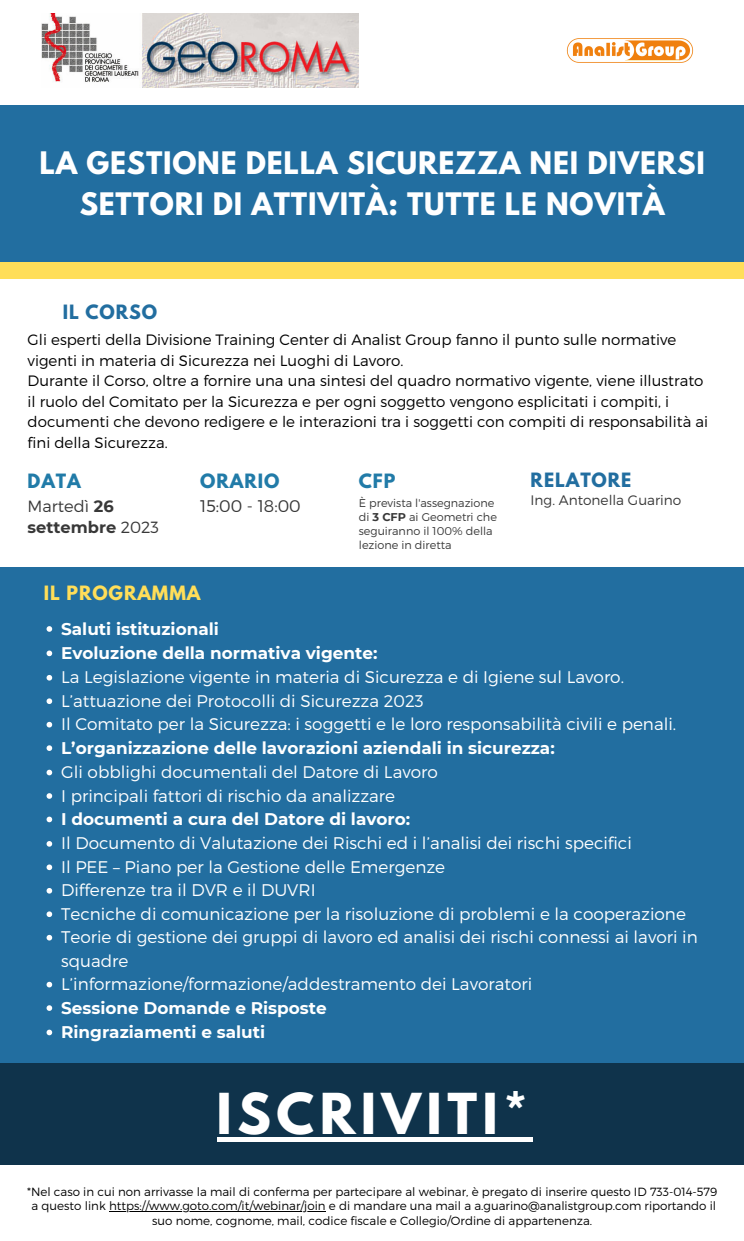
<style>
.page{position:relative;width:744px;height:1241px;background:#fff}
.page>*{position:absolute;margin:0;border:0;box-sizing:border-box;transform-origin:0 0}
.t1{font:700 49.94px "League Spartan";letter-spacing:.11em;color:#fff}
.t2{font:700 27.44px "League Spartan";letter-spacing:.03em;color:#fff}
.t3{font:700 17.5px "League Spartan";letter-spacing:.05em;color:#226ea0}
.t4{font:700 17.5px "League Spartan";letter-spacing:.05em;color:#217ba8}
.t5{font:700 17.5px "League Spartan";letter-spacing:.05em;color:#ffde59}
.t6{font:300 16.88px/23.4px "Montserrat";color:#fff}
.t7{font:700 16.88px "Montserrat";color:#fff}
.t8{font:300 16.88px "Montserrat";color:#383838}
.t9{font:300 16.25px/20.6px "Montserrat";color:#383838}
.t10{font:300 15px/20.6px "Montserrat";color:#000}
.t11{font:300 13.75px "Montserrat";color:#383838}
.t12{font:300 11.81px/14.5px "Montserrat";color:#000;text-align:center}
.t13{font:300 11.25px/13.9px "Montserrat";color:#383838}
.s1{font-weight:700}
</style>
<div class="page">
<div style="left:0;top:105px;width:744px;height:157px;background:#226ea0"></div>
<div style="left:1px;top:262px;width:743px;height:16px;background:#ffde59"></div>
<div style="left:0;top:568px;width:744px;height:508px;background:#226ea0"></div>
<img style="left:566px;top:38px;width:128px;height:25px">
<div style="left:0;top:1063px;width:744px;height:102px;background:#0f334b"></div>
<img style="left:42px;top:13px;width:317px;height:74px">
<svg style="left:47px;top:626px;width:5px;height:5px"></svg>
<svg style="left:47px;top:650px;width:5px;height:6px"></svg>
<svg style="left:47px;top:675px;width:5px;height:5px"></svg>
<svg style="left:47px;top:698px;width:5px;height:6px"></svg>
<svg style="left:47px;top:721px;width:5px;height:6px"></svg>
<svg style="left:47px;top:745px;width:5px;height:6px"></svg>
<svg style="left:47px;top:769px;width:5px;height:6px"></svg>
<svg style="left:47px;top:793px;width:5px;height:5px"></svg>
<svg style="left:47px;top:816px;width:5px;height:6px"></svg>
<svg style="left:47px;top:841px;width:5px;height:5px"></svg>
<svg style="left:47px;top:864px;width:5px;height:6px"></svg>
<svg style="left:47px;top:888px;width:5px;height:5px"></svg>
<svg style="left:47px;top:911px;width:5px;height:6px"></svg>
<svg style="left:47px;top:934px;width:5px;height:6px"></svg>
<svg style="left:47px;top:981px;width:5px;height:6px"></svg>
<svg style="left:47px;top:1005px;width:5px;height:5px"></svg>
<svg style="left:47px;top:1029px;width:5px;height:6px"></svg>
<hr style="left:217px;top:1137px;width:286px;height:4px;background:#fff">
<hr style="left:503px;top:1137px;width:30px;height:4px;background:#fff">
<hr style="left:109px;top:1211px;width:217px;height:1px;background:#000">
<p class="t2" style="left:40px;top:149px;width:667px">LA GESTIONE DELLA SICUREZZA NEI DIVERSI</p>
<p class="t2" style="left:80px;top:190px;width:587px">SETTORI DI ATTIVITÀ: TUTTE LE NOVITÀ</p>
<p class="t3" style="left:63px;top:303px;width:96px">IL CORSO</p>
<p class="t10" style="left:28px;top:328px;width:650px">Gli esperti della Divisione Training Center di Analist Group fanno il punto sulle normative vigenti in materia di Sicurezza nei Luoghi di Lavoro.</p>
<p class="t10" style="left:28px;top:370px;width:682px">Durante il Corso, oltre a fornire una una sintesi del quadro normativo vigente, viene illustrato il ruolo del Comitato per la Sicurezza e per ogni soggetto vengono esplicitati i compiti, i documenti che devono redigere e le interazioni tra i soggetti con compiti di responsabilità ai fini della Sicurezza.</p>
<p class="t4" style="left:28px;top:472px;width:55px">DATA</p>
<p class="t4" style="left:200px;top:472px;width:81px">ORARIO</p>
<p class="t9" style="left:28px;top:495px;width:133px">Martedì <span class="s1">26 settembre</span> 2023</p>
<p class="t8" style="left:200px;top:495px;width:102px">15:00 - 18:00</p>
<p class="t4" style="left:359px;top:472px;width:38px">CFP</p>
<p class="t13" style="left:359px;top:495px;width:140px">È prevista l'assegnazione di <span class="s1">3 CFP</span> ai Geometri che seguiranno il 100% della lezione in diretta</p>
<p class="t3" style="left:531px;top:471px;width:102px">RELATORE</p>
<p class="t11" style="left:531px;top:491px;width:152px">Ing. Antonella Guarino</p>
<p class="t5" style="left:44px;top:584px;width:158px">IL PROGRAMMA</p>
<p class="t7" style="left:61px;top:618px;width:159px">Saluti istituzionali</p>
<p class="t7" style="left:61px;top:642px;width:318px">Evoluzione della normativa vigente:</p>
<p class="t6" style="left:61px;top:664px;width:564px">La Legislazione vigente in materia di Sicurezza e di Igiene sul Lavoro.</p>
<p class="t6" style="left:61px;top:688px;width:364px">L’attuazione dei Protocolli di Sicurezza 2023</p>
<p class="t6" style="left:61px;top:711px;width:617px">Il Comitato per la Sicurezza: i soggetti e le loro responsabilità civili e penali.</p>
<p class="t7" style="left:61px;top:737px;width:495px">L’organizzazione delle lavorazioni aziendali in sicurezza:</p>
<p class="t6" style="left:61px;top:759px;width:378px">Gli obblighi documentali del Datore di Lavoro</p>
<p class="t6" style="left:61px;top:783px;width:335px">I principali fattori di rischio da analizzare</p>
<p class="t7" style="left:61px;top:808px;width:351px">I documenti a cura del Datore di lavoro:</p>
<p class="t6" style="left:61px;top:830px;width:572px">Il Documento di Valutazione dei Rischi ed i l’analisi dei rischi specifici</p>
<p class="t6" style="left:61px;top:854px;width:386px">Il PEE – Piano per la Gestione delle Emergenze</p>
<p class="t6" style="left:61px;top:877px;width:256px">Differenze tra il DVR e il DUVRI</p>
<p class="t6" style="left:61px;top:901px;width:626px">Tecniche di comunicazione per la risoluzione di problemi e la cooperazione</p>
<p class="t6" style="left:61px;top:924px;width:638px">Teorie di gestione dei gruppi di lavoro ed analisi dei rischi connessi ai lavori in squadre</p>
<p class="t6" style="left:61px;top:971px;width:473px">L’informazione/formazione/addestramento dei Lavoratori</p>
<p class="t7" style="left:61px;top:997px;width:267px">Sessione Domande e Risposte</p>
<p class="t7" style="left:61px;top:1021px;width:206px">Ringraziamenti e saluti</p>
<p class="t1" style="left:217px;top:1089px;width:313px">ISCRIVITI*</p>
<p class="t12" style="left:27px;top:1183px;width:692px">*Nel caso in cui non arrivasse la mail di conferma per partecipare al webinar, è pregato di inserire questo ID 733-014-579</p>
<p class="t12" style="left:32px;top:1198px;width:686px">a questo link https://www.goto.com/it/webinar/join e di mandare una mail a a.guarino@analistgroup.com riportando il suo nome, cognome, mail, codice fiscale e Collegio/Ordine di appartenenza.</p>
</div>
